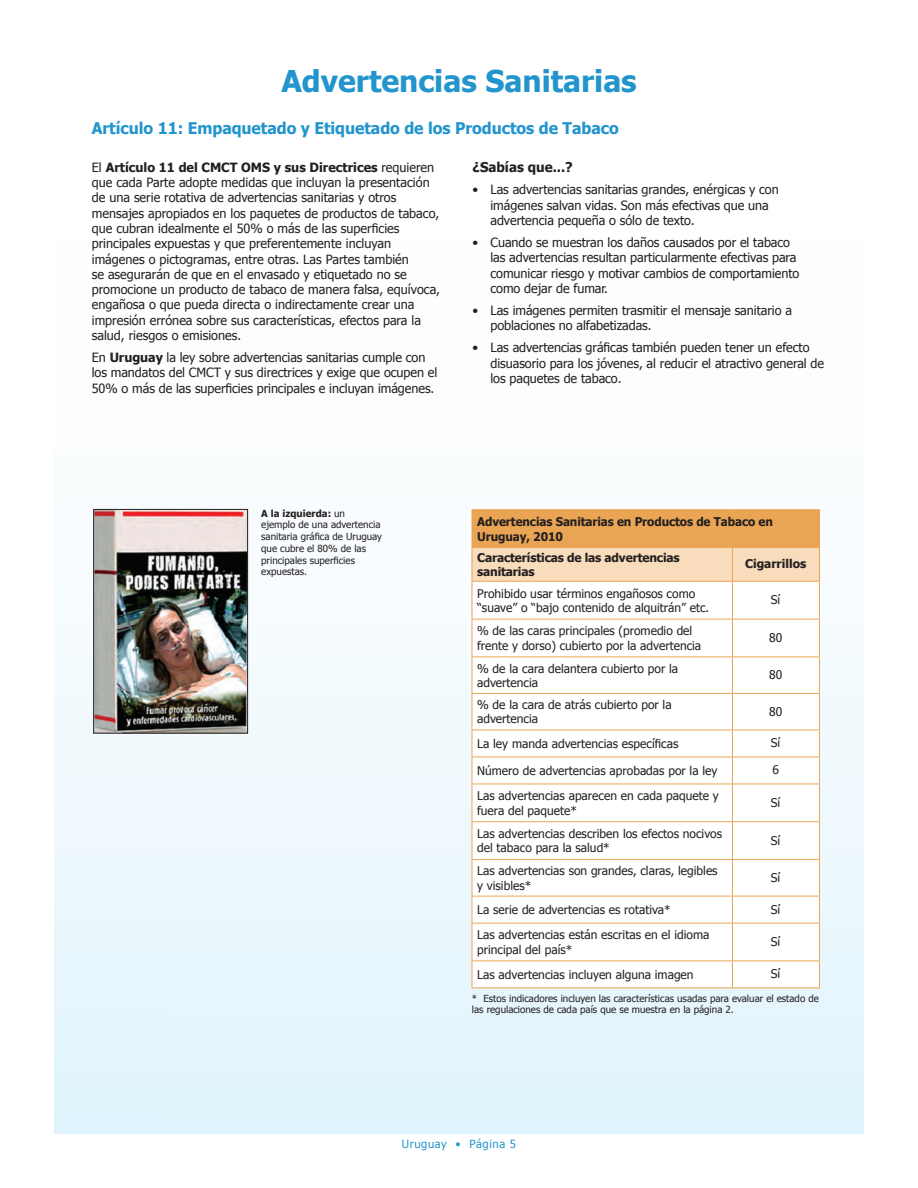
<style>
.page{position:relative;width:918px;height:1188px;background:#fff}
.page>*{position:absolute;margin:0;border:0;box-sizing:border-box;transform-origin:0 0}
.Page_title{font:700 30px "Tahoma";color:#2395cd}
.Article_header{font:700 16.2px "Tahoma";letter-spacing:-.005em;color:#2395cd}
.body_text{font:700 13.5px "Tahoma";color:#231f20}
.body_text-2{font:12.75px/15.3px "Tahoma";color:#231f20}
.bullets{font:12.75px/15.3px "Tahoma";letter-spacing:-.005em;color:#231f20}
.table_text{font:12px/14.4px "Tahoma";color:#231f20}
.Table_title{font:700 12px/15px "Tahoma";letter-spacing:-.01em;color:#231f20}
.table_text-2{font:700 12px/14.4px "Tahoma";letter-spacing:-.015em;color:#231f20}
.t1{font:11.25px "Tahoma";letter-spacing:.05em;color:#2395cd}
.smallest_of_text{font:9.75px/11.7px "Tahoma";color:#231f20}
.s1{font-weight:700}
</style>
<div class="page">
<div style="left:54px;top:108px;width:810px;height:1026px;background:linear-gradient(to bottom,#fff,#e3f5fc)"></div>
<div style="left:472px;top:510px;width:347px;height:37px;background:#eaa554"></div>
<div style="left:473px;top:548px;width:346px;height:33px;background:#f8dcbb"></div>
<svg style="left:473px;top:582px;width:346px;height:406px"></svg>
<div style="left:732px;top:581px;width:87px;height:38px;background:#fff"></div>
<hr style="left:472px;top:509px;width:260px;height:1px;background:#eaa554">
<hr style="left:732px;top:509px;width:88px;height:1px;background:#eaa554">
<hr style="left:819px;top:510px;width:1px;height:37px;background:#eaa554">
<hr style="left:472px;top:547px;width:260px;height:1px;background:#eaa554">
<hr style="left:472px;top:548px;width:1px;height:33px;background:#eaa554">
<hr style="left:732px;top:547px;width:88px;height:1px;background:#eaa554">
<hr style="left:732px;top:548px;width:1px;height:33px;background:#eaa554">
<hr style="left:819px;top:548px;width:1px;height:33px;background:#eaa554">
<hr style="left:472px;top:581px;width:260px;height:1px;background:#eaa554">
<hr style="left:472px;top:582px;width:1px;height:37px;background:#eaa554">
<hr style="left:732px;top:581px;width:88px;height:1px;background:#eaa554">
<hr style="left:732px;top:582px;width:1px;height:37px;background:#eaa554">
<hr style="left:819px;top:582px;width:1px;height:37px;background:#eaa554">
<hr style="left:472px;top:619px;width:260px;height:1px;background:#eaa554">
<hr style="left:472px;top:619px;width:1px;height:38px;background:#eaa554">
<hr style="left:732px;top:619px;width:88px;height:1px;background:#eaa554">
<hr style="left:732px;top:619px;width:1px;height:38px;background:#eaa554">
<hr style="left:819px;top:619px;width:1px;height:38px;background:#eaa554">
<hr style="left:472px;top:657px;width:260px;height:1px;background:#eaa554">
<hr style="left:472px;top:657px;width:1px;height:36px;background:#eaa554">
<hr style="left:732px;top:657px;width:88px;height:1px;background:#eaa554">
<hr style="left:732px;top:657px;width:1px;height:36px;background:#eaa554">
<hr style="left:819px;top:657px;width:1px;height:36px;background:#eaa554">
<hr style="left:472px;top:693px;width:260px;height:1px;background:#eaa554">
<hr style="left:472px;top:694px;width:1px;height:36px;background:#eaa554">
<hr style="left:732px;top:693px;width:88px;height:1px;background:#eaa554">
<hr style="left:732px;top:694px;width:1px;height:36px;background:#eaa554">
<hr style="left:819px;top:694px;width:1px;height:36px;background:#eaa554">
<hr style="left:472px;top:730px;width:260px;height:1px;background:#eaa554">
<hr style="left:732px;top:730px;width:88px;height:1px;background:#eaa554">
<hr style="left:472px;top:757px;width:260px;height:1px;background:#eaa554">
<svg style="left:472px;top:730px;width:1px;height:54px"></svg>
<hr style="left:732px;top:757px;width:88px;height:1px;background:#eaa554">
<svg style="left:732px;top:730px;width:1px;height:54px"></svg>
<svg style="left:819px;top:730px;width:1px;height:54px"></svg>
<hr style="left:472px;top:784px;width:260px;height:1px;background:#eaa554">
<hr style="left:472px;top:784px;width:1px;height:37px;background:#eaa554">
<hr style="left:732px;top:784px;width:88px;height:1px;background:#eaa554">
<hr style="left:732px;top:784px;width:1px;height:37px;background:#eaa554">
<hr style="left:819px;top:784px;width:1px;height:37px;background:#eaa554">
<hr style="left:472px;top:821px;width:260px;height:1px;background:#eaa554">
<hr style="left:472px;top:822px;width:1px;height:37px;background:#eaa554">
<hr style="left:732px;top:821px;width:88px;height:1px;background:#eaa554">
<hr style="left:732px;top:822px;width:1px;height:37px;background:#eaa554">
<hr style="left:819px;top:822px;width:1px;height:37px;background:#eaa554">
<hr style="left:472px;top:859px;width:260px;height:1px;background:#eaa554">
<hr style="left:472px;top:860px;width:1px;height:36px;background:#eaa554">
<hr style="left:732px;top:859px;width:88px;height:1px;background:#eaa554">
<hr style="left:732px;top:860px;width:1px;height:36px;background:#eaa554">
<hr style="left:819px;top:860px;width:1px;height:36px;background:#eaa554">
<hr style="left:472px;top:896px;width:260px;height:1px;background:#eaa554">
<svg style="left:472px;top:896px;width:1px;height:27px"></svg>
<hr style="left:732px;top:896px;width:88px;height:1px;background:#eaa554">
<svg style="left:732px;top:896px;width:1px;height:27px"></svg>
<svg style="left:819px;top:896px;width:1px;height:27px"></svg>
<hr style="left:472px;top:923px;width:260px;height:1px;background:#eaa554">
<hr style="left:472px;top:923px;width:1px;height:38px;background:#eaa554">
<hr style="left:732px;top:923px;width:88px;height:1px;background:#eaa554">
<hr style="left:732px;top:923px;width:1px;height:38px;background:#eaa554">
<hr style="left:819px;top:923px;width:1px;height:38px;background:#eaa554">
<hr style="left:472px;top:961px;width:260px;height:1px;background:#eaa554">
<svg style="left:472px;top:961px;width:1px;height:27px"></svg>
<hr style="left:732px;top:961px;width:88px;height:1px;background:#eaa554">
<svg style="left:732px;top:961px;width:1px;height:27px"></svg>
<svg style="left:819px;top:961px;width:1px;height:27px"></svg>
<hr style="left:472px;top:988px;width:260px;height:1px;background:#eaa554">
<hr style="left:732px;top:988px;width:88px;height:1px;background:#eaa554">
<img style="left:96px;top:511px;width:150px;height:220px">
<div style="left:94px;top:509px;width:154px;height:224px;border:1px solid #231f20"></div>
<p class="Page_title" style="left:281px;top:60px;width:357px">Advertencias Sanitarias</p>
<p class="Article_header" style="left:92px;top:117px;width:529px">Artículo 11: Empaquetado y Etiquetado de los Productos de Tabaco</p>
<p class="body_text-2" style="left:92px;top:159px;width:350px">El <span class="s1">Artículo 11 del CMCT OMS y sus Directrices</span> requieren que cada Parte adopte medidas que incluyan la presentación de una serie rotativa de advertencias sanitarias y otros mensajes apropiados en los paquetes de productos de tabaco, que cubran idealmente el 50% o más de las superficies principales expuestas y que preferentemente incluyan imágenes o pictogramas, entre otras. Las Partes también<br>se asegurarán de que en el envasado y etiquetado no se promocione un producto de tabaco de manera falsa, equívoca, engañosa o que pueda directa o indirectamente crear una impresión errónea sobre sus características, efectos para la salud, riesgos o emisiones.</p>
<p class="body_text-2" style="left:92px;top:349px;width:347px">En <span class="s1">Uruguay</span> la ley sobre advertencias sanitarias cumple con los mandatos del CMCT y sus directrices y exige que ocupen el<br>50% o más de las superficies principales e incluyan imágenes.</p>
<p class="body_text" style="left:472px;top:158px;width:102px">¿Sabías que...?</p>
<p class="bullets" style="left:490px;top:182px;width:290px;text-indent:-18px">• Las advertencias sanitarias grandes, enérgicas y con imágenes salvan vidas. Son más efectivas que una advertencia pequeña o sólo de texto.</p>
<p class="bullets" style="left:490px;top:234px;width:310px;text-indent:-18px">• Cuando se muestran los daños causados por el tabaco las advertencias resultan particularmente efectivas para comunicar riesgo y motivar cambios de comportamiento como dejar de fumar.</p>
<p class="bullets" style="left:490px;top:302px;width:303px;text-indent:-18px">• Las imágenes permiten trasmitir el mensaje sanitario a poblaciones no alfabetizadas.</p>
<p class="bullets" style="left:490px;top:339px;width:335px;text-indent:-18px">• Las advertencias gráficas también pueden tener un efecto disuasorio para los jóvenes, al reducir el atractivo general de los paquetes de tabaco.</p>
<p class="smallest_of_text" style="left:261px;top:507px;width:122px"><span class="s1">A la izquierda:</span> un<br>ejemplo de una advertencia sanitaria gráfica de Uruguay que cubre el 80% de las principales superficies expuestas.</p>
<p class="Table_title" style="left:477px;top:513px;width:297px">Advertencias Sanitarias en Productos de Tabaco en<br>Uruguay, 2010</p>
<p class="table_text-2" style="left:477px;top:549px;width:204px">Características de las advertencias sanitarias</p>
<p class="table_text-2" style="left:745px;top:556px;width:63px">Cigarrillos</p>
<p class="table_text" style="left:477px;top:585px;width:234px">Prohibido usar términos engañosos como “suave” o “bajo contenido de alquitrán” etc.</p>
<p class="table_text" style="left:771px;top:592px;width:11px">Sí</p>
<p class="table_text" style="left:477px;top:623px;width:226px">% de las caras principales (promedio del frente y dorso) cubierto por la advertencia</p>
<p class="table_text" style="left:769px;top:630px;width:15px">80</p>
<p class="table_text" style="left:477px;top:660px;width:202px">% de la cara delantera cubierto por la advertencia</p>
<p class="table_text" style="left:769px;top:667px;width:15px">80</p>
<p class="table_text" style="left:477px;top:697px;width:196px">% de la cara de atrás cubierto por la advertencia</p>
<p class="table_text" style="left:769px;top:704px;width:15px">80</p>
<p class="table_text" style="left:477px;top:736px;width:203px">La ley manda advertencias específicas</p>
<p class="table_text" style="left:771px;top:735px;width:11px">Sí</p>
<p class="table_text" style="left:477px;top:763px;width:242px">Número de advertencias aprobadas por la ley</p>
<p class="table_text" style="left:772px;top:762px;width:8px">6</p>
<p class="table_text" style="left:477px;top:788px;width:243px">Las advertencias aparecen en cada paquete y fuera del paquete*</p>
<p class="table_text" style="left:771px;top:795px;width:11px">Sí</p>
<p class="table_text" style="left:477px;top:826px;width:246px">Las advertencias describen los efectos nocivos del tabaco para la salud*</p>
<p class="table_text" style="left:771px;top:832px;width:11px">Sí</p>
<p class="table_text" style="left:477px;top:863px;width:242px">Las advertencias son grandes, claras, legibles y visibles*</p>
<p class="table_text" style="left:771px;top:870px;width:11px">Sí</p>
<p class="table_text" style="left:477px;top:902px;width:195px">La serie de advertencias es rotativa*</p>
<p class="table_text" style="left:771px;top:901px;width:11px">Sí</p>
<p class="table_text" style="left:477px;top:927px;width:234px">Las advertencias están escritas en el idioma principal del país*</p>
<p class="table_text" style="left:771px;top:934px;width:11px">Sí</p>
<p class="table_text" style="left:477px;top:967px;width:218px">Las advertencias incluyen alguna imagen</p>
<p class="table_text" style="left:771px;top:966px;width:11px">Sí</p>
<p class="smallest_of_text" style="left:472px;top:992px;width:348px">* Estos indicadores incluyen las características usadas para evaluar el estado de las regulaciones de cada país que se muestra en la página 2.</p>
<p class="t1" style="left:402px;top:1136px;width:116px">Uruguay • Página 5</p>
</div>
